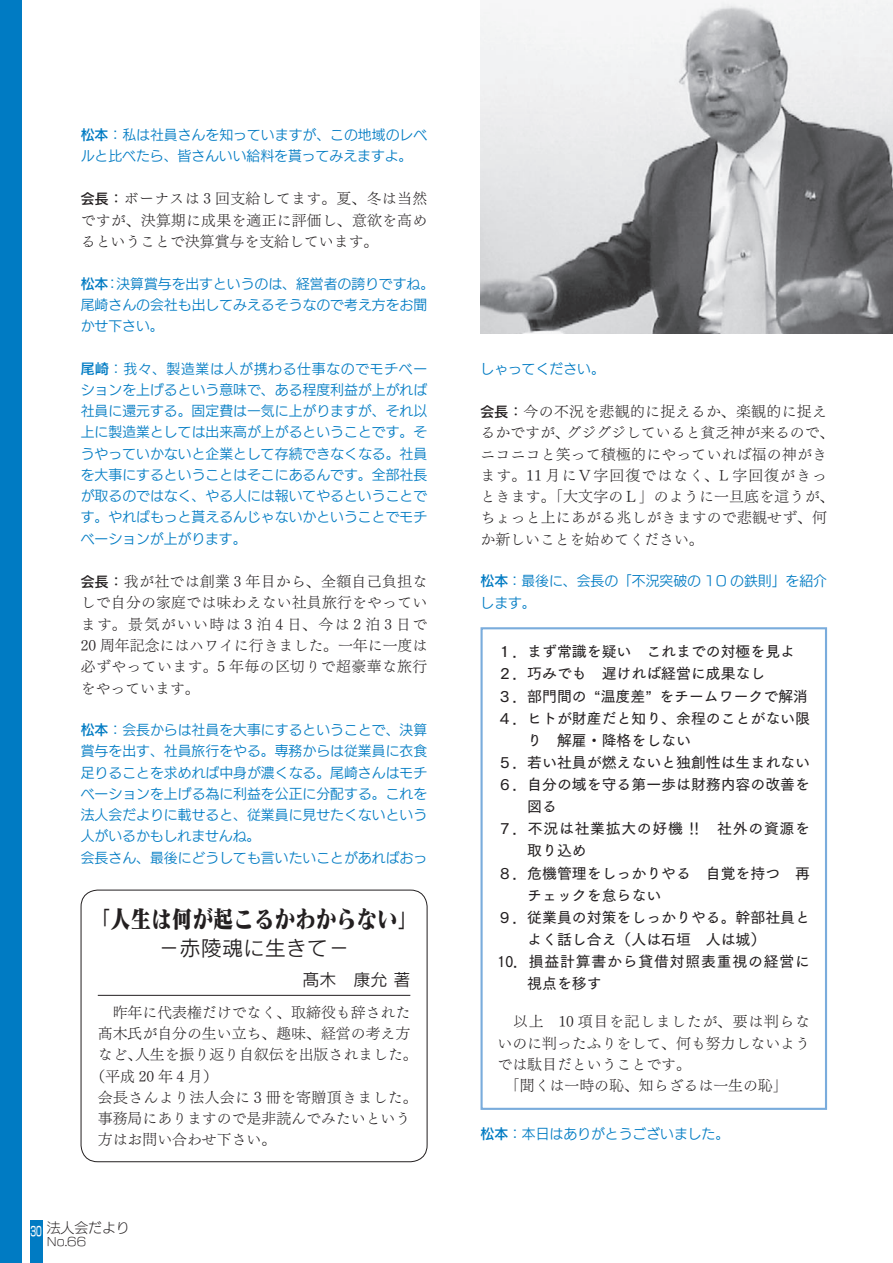
<style>
.page{position:relative;width:893px;height:1263px;background:#fff}
.page>*{position:absolute;margin:0;border:0;box-sizing:border-box;transform-origin:0 0}
.t1{font:24.45px "Matisse Pro EB";color:#231f20;scale:.84 1}
.t2{font:21.3px "Rodin Pro M";color:#231f20}
.t3{font:16.95px "Rodin Pro M";color:#231f20}
.t4{font:14.85px/21.3px "Tsuku Min Pro L";color:#231f20;text-align:justify}
.t5{font:14.85px "Tsuku Go Pro D";color:#231f20}
.t6{font:14.85px "Tsuku Go Pro D";letter-spacing:.05em;color:#231f20;scale:.9 1}
.t7{font:14.85px "Tsuku Min Pro L";letter-spacing:.025em;color:#231f20}
.t8{font:14.85px "Tsuku Go Pro D";letter-spacing:.045em;color:#231f20}
.t9{font:13.8px/21.3px "New Rodin Pro M";letter-spacing:.005em;color:#007bc3}
.t10{font:13.8px "New Rodin Pro L";color:#231f20}
.t11{font:12.75px "New Rodin Pro DB";color:#fff;scale:.55 1}
.t12{font:11.7px "New Rodin Pro L";color:#231f20}
.s1{font-family:"New Rodin Pro DB"}
.s2{font-family:"New Rodin Pro DB";font-size:13.8px}
</style>
<div class="page">
<div style="left:480px;top:627px;width:347px;height:483px;border:2px solid #7aacdc"></div>
<div style="left:81px;top:890px;width:346px;height:272px;border:1px solid #231f20;border-radius:17px"></div>
<hr style="left:98px;top:995px;width:312px;height:1px;background:#231f20">
<img style="left:480px;top:0;width:413px;height:334px">
<div style="left:30px;top:1220px;width:13px;height:43px;background:#007bc3"></div>
<div style="left:0;top:0;width:21px;height:1263px;background:#007bc3"></div>
<p class="t9" style="left:81px;top:123px;width:348px"><span class="s1">松本</span>：私は社員さんを知っていますが、この地域のレベルと比べたら、皆さんいい給料を貰ってみえますよ。</p>
<p class="t4" style="left:81px;top:186px;width:348px"><span class="s2">会長</span>：ボーナスは 3 回支給してます。夏、冬は当然ですが、決算期に成果を適正に評価し、意欲を高めるということで決算賞与を支給しています。</p>
<p class="t9" style="left:81px;top:271px;width:355px"><span class="s1">松本</span>：決算賞与を出すというのは、経営者の誇りですね。尾崎さんの会社も出してみえるそうなので考え方をお聞かせ下さい。</p>
<p class="t9" style="left:81px;top:356px;width:348px;text-align:justify"><span class="s1">尾崎</span>：我々、製造業は人が携わる仕事なのでモチベーションを上げるという意味で、ある程度利益が上がれば社員に還元する。固定費は一気に上がりますが、それ以上に製造業としては出来高が上がるということです。そうやっていかないと企業として存続できなくなる。社員を大事にするということはそこにあるんです。全部社長が取るのではなく、やる人には報いてやるということです。やればもっと貰えるんじゃないかということでモチベーションが上がります。</p>
<p class="t4" style="left:81px;top:569px;width:348px"><span class="s2">会長</span>：我が社では創業 3 年目から、全額自己負担なしで自分の家庭では味わえない社員旅行をやっています。景気がいい時は 3 泊 4 日、今は 2 泊 3 日で20 周年記念にはハワイに行きました。一年に一度は必ずやっています。5 年毎の区切りで超豪華な旅行をやっています。</p>
<p class="t9" style="left:81px;top:718px;width:348px"><span class="s1">松本</span>：会長からは社員を大事にするということで、決算賞与を出す、社員旅行をやる。専務からは従業員に衣食足りることを求めれば中身が濃くなる。尾崎さんはモチベーションを上げる為に利益を公正に分配する。これを法人会だよりに載せると、従業員に見せたくないという人がいるかもしれませんね。<br>会長さん、最後にどうしても言いたいことがあればおっ</p>
<h1 class="t1" style="left:90px;top:903px;width:393px">「人生は何が起こるかわからない」</h1>
<h2 class="t2" style="left:158px;top:934px;width:193px">－赤陵魂に生きて－</h2>
<p class="t3" style="left:302px;top:968px;width:109px">髙木　康允 著</p>
<p class="t4" style="left:98px;top:999px;width:314px">　昨年に代表権だけでなく、取締役も辞された</p>
<p class="t4" style="left:98px;top:1021px;width:314px">髙木氏が自分の生い立ち、趣味、経営の考え方</p>
<p class="t4" style="left:98px;top:1042px;width:321px">など、人生を振り返り自叙伝を出版されました。</p>
<p class="t4" style="left:90px;top:1063px;width:129px">（平成 20 年 4 月）</p>
<p class="t7" style="left:98px;top:1084px;width:321px">会長さんより法人会に３冊を寄贈頂きました。</p>
<p class="t4" style="left:98px;top:1106px;width:314px">事務局にありますので是非読んでみたいという</p>
<p class="t4" style="left:98px;top:1127px;width:180px">方はお問い合わせ下さい。</p>
<p class="t10" style="left:47px;top:1216px;width:84px">法人会だより</p>
<p class="t12" style="left:47px;top:1231px;width:41px">No.66</p>
<p class="t11" style="left:30px;top:1220px;width:22px">30</p>
<p class="t9" style="left:480px;top:356px;width:126px">しゃってください。</p>
<p class="t4" style="left:480px;top:399px;width:355px;text-align:left"><span class="s2">会長</span>：今の不況を悲観的に捉えるか、楽観的に捉えるかですが、グジグジしていると貧乏神が来るので、ニコニコと笑って積極的にやっていれば福の神がきます。11 月にⅤ字回復ではなく、L 字回復がきっときます。「大文字のＬ」のように一旦底を這うが、ちょっと上にあがる兆しがきますので悲観せず、何か新しいことを始めてください。</p>
<p class="t9" style="left:480px;top:569px;width:348px"><span class="s1">松本</span>：最後に、会長の「不況突破の 10 の鉄則」を紹介します。</p>
<p class="t5" style="left:497px;top:639px;width:299px">１．まず常識を疑い　これまでの対極を見よ</p>
<p class="t5" style="left:497px;top:661px;width:269px">２．巧みでも　遅ければ経営に成果なし</p>
<p class="t5" style="left:497px;top:683px;width:312px">３．部門間の “温度差” をチームワークで解消</p>
<p class="t5" style="left:497px;top:706px;width:314px">４．ヒトが財産だと知り、余程のことがない限</p>
<p class="t5" style="left:527px;top:728px;width:165px">り　解雇・降格をしない</p>
<p class="t5" style="left:497px;top:750px;width:314px">５．若い社員が燃えないと独創性は生まれない</p>
<p class="t5" style="left:497px;top:772px;width:314px">６．自分の域を守る第一歩は財務内容の改善を</p>
<p class="t5" style="left:527px;top:794px;width:31px">図る</p>
<p class="t8" style="left:497px;top:816px;width:314px">７．不況は社業拡大の好機 ‼　社外の資源を</p>
<p class="t5" style="left:527px;top:838px;width:61px">取り込め</p>
<p class="t5" style="left:497px;top:860px;width:314px">８．危機管理をしっかりやる　自覚を持つ　再</p>
<p class="t5" style="left:527px;top:883px;width:135px">チェックを怠らない</p>
<p class="t5" style="left:497px;top:905px;width:314px">９．従業員の対策をしっかりやる。幹部社員と</p>
<p class="t5" style="left:527px;top:927px;width:240px">よく話し合え（人は石垣　人は城）</p>
<p class="t6" style="left:497px;top:949px;width:349px">10．損益計算書から貸借対照表重視の経営に</p>
<p class="t5" style="left:527px;top:971px;width:76px">視点を移す</p>
<p class="t4" style="left:497px;top:1009px;width:314px;text-align:left">　以上　10 項目を記しましたが、要は判らないのに判ったふりをして、何も努力しないようでは駄目だということです。<br>　「聞くは一時の恥、知らざるは一生の恥」</p>
<p class="t9" style="left:480px;top:1122px;width:250px"><span class="s1">松本</span>：本日はありがとうございました。</p>
</div>
